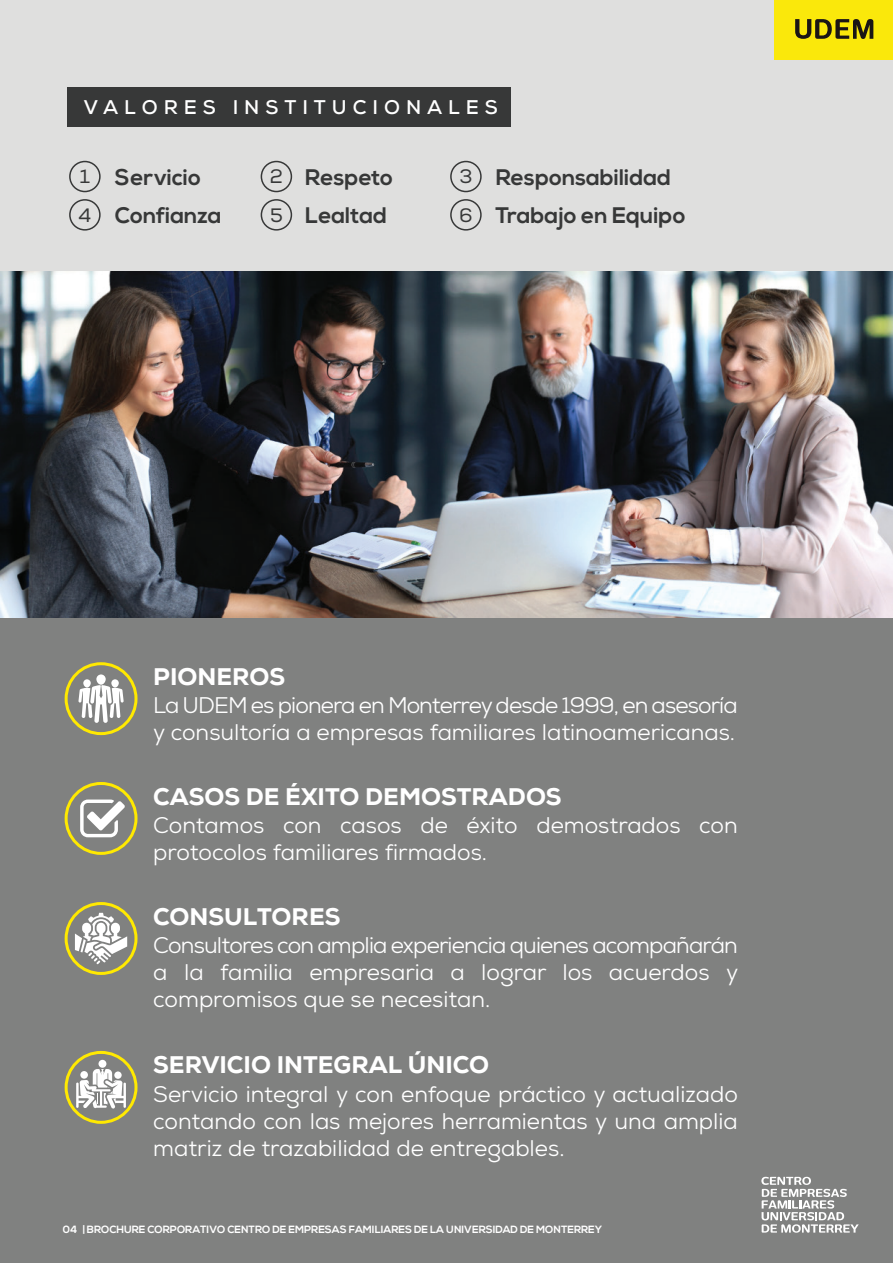
<style>
.page{position:relative;width:893px;height:1263px;background:#fff}
.page>*{position:absolute;margin:0;border:0;box-sizing:border-box;transform-origin:0 0}
.t1{font:800 24px "Nexa";color:#fff}
.t2{font:22.5px/27px "Nexa";color:#fff}
.t3{font:700 22.5px "Nexa";color:#373838}
.t4{font:700 19.8px "Nexa";letter-spacing:.3em;color:#fff}
.t5{font:19.35px "Nexa";color:#373838}
.t6{font:700 10.5px "Nexa";color:#fff}
.s1{font-weight:400;font-size:19.35px}
</style>
<div class="page">
<div style="left:0;top:0;width:893px;height:371px;background:#dfdfde"></div>
<div style="left:0;top:346px;width:893px;height:917px;background:#808180"></div>
<div style="left:774px;top:0;width:119px;height:59px;background:#fae80b"></div>
<svg style="left:795px;top:19px;width:78px;height:20px"></svg>
<div style="left:65px;top:662px;width:72px;height:73px;border:3px solid #ffe901;border-radius:50%"></div>
<div style="left:83px;top:679px;width:8px;height:8px;background:#fff;border-radius:50%"></div>
<div style="left:111px;top:679px;width:8px;height:8px;background:#fff;border-radius:50%"></div>
<div style="left:96px;top:674px;width:10px;height:11px;background:#fff;border-radius:50%"></div>
<svg style="left:78px;top:685px;width:46px;height:38px"></svg>
<div style="left:65px;top:782px;width:72px;height:73px;border:3px solid #ffe901;border-radius:50%"></div>
<div style="left:65px;top:902px;width:72px;height:73px;border:3px solid #ffe901;border-radius:50%"></div>
<div style="left:65px;top:1051px;width:72px;height:73px;border:3px solid #ffe901;border-radius:50%"></div>
<svg style="left:75px;top:913px;width:52px;height:51px"></svg>
<div style="left:98px;top:1060px;width:8px;height:8px;background:#fff;border-radius:50%"></div>
<svg style="left:76px;top:1069px;width:50px;height:40px"></svg>
<svg style="left:80px;top:799px;width:45px;height:38px"></svg>
<div style="left:68px;top:87px;width:443px;height:39px;background:#373838"></div>
<div style="left:69px;top:161px;width:32px;height:31px;border:2px solid #373838;border-radius:50%"></div>
<div style="left:261px;top:161px;width:31px;height:31px;border:2px solid #373838;border-radius:50%"></div>
<div style="left:450px;top:161px;width:32px;height:31px;border:2px solid #373838;border-radius:50%"></div>
<div style="left:69px;top:199px;width:32px;height:32px;border:2px solid #373838;border-radius:50%"></div>
<div style="left:261px;top:199px;width:31px;height:32px;border:2px solid #373838;border-radius:50%"></div>
<div style="left:450px;top:199px;width:32px;height:32px;border:2px solid #373838;border-radius:50%"></div>
<img style="left:0;top:271px;width:893px;height:346px">
<svg style="left:761px;top:1177px;width:98px;height:56px"></svg>
<p class="t4" style="left:84px;top:94px;width:415px">VALORES INSTITUCIONALES</p>
<p class="t3" style="left:78px;top:164px;width:125px"><span class="s1">1</span> Servicio</p>
<p class="t3" style="left:305px;top:164px;width:89px">Respeto</p>
<p class="t3" style="left:496px;top:164px;width:177px">Responsabilidad</p>
<p class="t5" style="left:270px;top:165px;width:15px">2</p>
<p class="t5" style="left:459px;top:165px;width:15px">3</p>
<p class="t3" style="left:78px;top:203px;width:145px"><span class="s1">4</span> Confianza</p>
<p class="t3" style="left:305px;top:203px;width:83px">Lealtad</p>
<p class="t3" style="left:496px;top:203px;width:191px">Trabajo en Equipo</p>
<p class="t5" style="left:270px;top:203px;width:14px">5</p>
<p class="t5" style="left:459px;top:203px;width:15px">6</p>
<p class="t1" style="left:153px;top:661px;width:133px">PIONEROS</p>
<p class="t2" style="left:153px;top:692px;width:586px">La UDEM es pionera en Monterrey desde 1999, en asesoría y consultoría a empresas familiares latinoamericanas.</p>
<p class="t1" style="left:153px;top:781px;width:410px">CASOS DE ÉXITO DEMOSTRADOS</p>
<p class="t2" style="left:153px;top:812px;width:586px">Contamos con casos de éxito demostrados con protocolos familiares firmados.</p>
<p class="t1" style="left:153px;top:901px;width:189px">CONSULTORES</p>
<p class="t2" style="left:153px;top:932px;width:586px;text-align:justify">Consultores con amplia experiencia quienes acompañarán a la familia empresaria a lograr los acuerdos y compromisos que se necesitan.</p>
<p class="t1" style="left:153px;top:1050px;width:337px">SERVICIO INTEGRAL ÚNICO</p>
<p class="t2" style="left:153px;top:1080px;width:586px;text-align:justify">Servicio integral y con enfoque práctico y actualizado contando con las mejores herramientas y una amplia matriz de trazabilidad de entregables.</p>
<p class="t6" style="left:63px;top:1223px;width:541px">04 |BROCHURE CORPORATIVO CENTRO DE EMPRESAS FAMILIARES DE LA UNIVERSIDAD DE MONTERREY</p>
</div>
